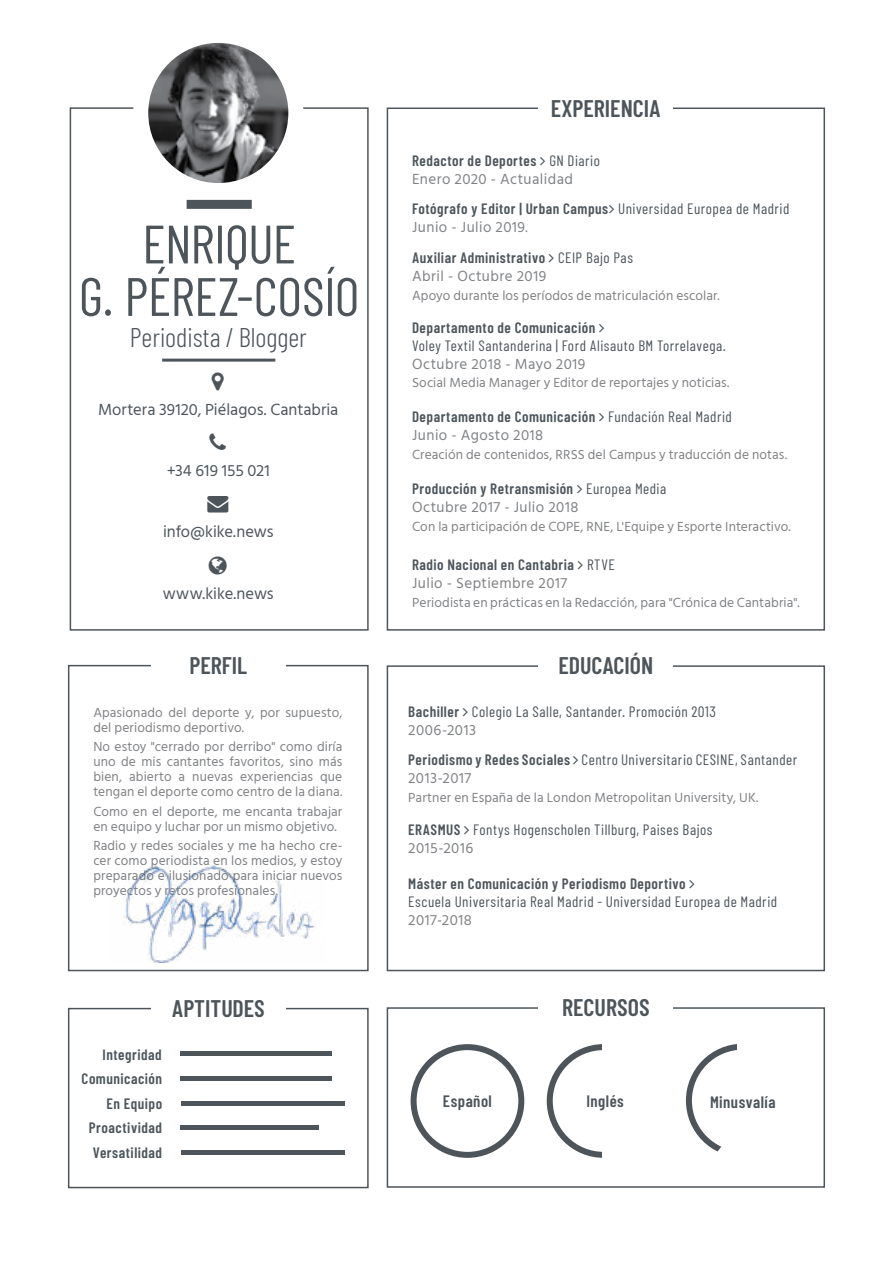
<style>
.page{position:relative;width:893px;height:1263px;background:#fff}
.page>*{position:absolute;margin:0;border:0;box-sizing:border-box;transform-origin:0 0}
.t1{font:54px/52.5px "Barlow Condensed";letter-spacing:-.01em;color:#4d555b;text-align:center}
.t2{font:300 27px "Barlow Condensed";color:#4d555b}
.t3{font:600 24px "Barlow Condensed";color:#4d555b}
.t4{font:16.5px "Hind Siliguri";color:#4d555b}
.t5{font:600 16.5px "Barlow Condensed";letter-spacing:.03em;color:#4d555b}
.t6{font:600 15px/24.8px "Barlow Condensed";letter-spacing:.035em;color:#4d555b;text-align:right}
.t7{font:15px "Barlow Condensed";letter-spacing:.035em;color:#4d555b}
.t8{font:15px "Hind Siliguri";letter-spacing:.03em;color:#808285}
.t9{font:13.5px/15px "Hind Siliguri";letter-spacing:.01em;color:#808285}
.s1{font-weight:400}
.s2{font-size:13.5px}
.s3{font-weight:600}
</style>
<div class="page">
<div style="left:70px;top:107px;width:299px;height:524px;border:2px solid #4d555b"></div>
<img style="left:149px;top:44px;width:138px;height:138px">
<div style="left:133px;top:28px;width:170px;height:170px;border:15px solid #fff;border-radius:50%"></div>
<div style="left:187px;top:200px;width:65px;height:9px;background:#4d555b"></div>
<hr style="left:162px;top:359px;width:113px;height:3px;background:#4d555b">
<div style="left:387px;top:108px;width:438px;height:523px;border:2px solid #4d555b"></div>
<div style="left:538px;top:85px;width:135px;height:39px;background:#fff"></div>
<div style="left:387px;top:665px;width:438px;height:306px;border:2px solid #4d555b"></div>
<div style="left:538px;top:641px;width:135px;height:42px;background:#fff"></div>
<div style="left:387px;top:1007px;width:438px;height:181px;border:2px solid #4d555b"></div>
<div style="left:538px;top:983px;width:135px;height:42px;background:#fff"></div>
<div style="left:411px;top:1044px;width:113px;height:114px;border:6px solid #4d555b;border-radius:50%"></div>
<div style="left:547px;top:1044px;width:113px;height:114px;border:6px solid #4d555b;border-radius:50%"></div>
<div style="left:602px;top:1044px;width:63px;height:122px;background:#fff"></div>
<div style="left:686px;top:1044px;width:114px;height:113px;border:6px solid #4d555b;border-radius:50%"></div>
<div style="left:737px;top:1036px;width:66px;height:125px;background:#fff"></div>
<div style="left:68px;top:1008px;width:301px;height:180px;border:2px solid #4d555b"></div>
<div style="left:151px;top:984px;width:135px;height:41px;background:#fff"></div>
<div style="left:68px;top:665px;width:301px;height:306px;border:2px solid #4d555b"></div>
<div style="left:151px;top:641px;width:135px;height:41px;background:#fff"></div>
<div style="left:180px;top:1051px;width:152px;height:5px;background:#4d555b"></div>
<hr style="left:181px;top:1076px;width:151px;height:4px;background:#4d555b">
<hr style="left:181px;top:1101px;width:163px;height:4px;background:#4d555b">
<div style="left:181px;top:1125px;width:138px;height:5px;background:#4d555b"></div>
<div style="left:181px;top:1150px;width:163px;height:5px;background:#4d555b"></div>
<svg style="left:713px;top:1142px;width:24px;height:15px"></svg>
<img style="left:124px;top:865px;width:191px;height:98px">
<h1 class="t1" style="left:79px;top:216px;width:282px">ENRIQUE<br>G. PÉREZ-COSÍO</h1>
<h2 class="t2" style="left:130px;top:320px;width:179px">Periodista / Blogger</h2>
<p class="t4" style="left:98px;top:398px;width:242px">Mortera 39120, Piélagos. Cantabria</p>
<p class="t4" style="left:167px;top:459px;width:105px">+34 619 155 021</p>
<p class="t4" style="left:163px;top:520px;width:112px">info@kike.news</p>
<p class="t4" style="left:163px;top:582px;width:112px">www.kike.news</p>
<h3 class="t3" style="left:189px;top:650px;width:59px">PERFIL</h3>
<p class="t9" style="left:93px;top:706px;width:251px">Apasionado del deporte y, por supuesto, del periodismo deportivo.</p>
<p class="t9" style="left:93px;top:740px;width:251px;text-align:justify">No estoy "cerrado por derribo" como diría uno de mis cantantes favoritos, sino más bien, abierto a nuevas experiencias que tengan el deporte como centro de la diana.</p>
<p class="t9" style="left:93px;top:804px;width:250px">Como en el deporte, me encanta trabajar en equipo y luchar por un mismo objetivo.</p>
<p class="t9" style="left:93px;top:839px;width:251px;text-align:justify">Radio y redes sociales y me ha hecho cre&shy;cer como periodista en los medios, y estoy preparado e ilusionado para iniciar nuevos proyectos y retos profesionales.</p>
<h3 class="t3" style="left:172px;top:993px;width:95px">APTITUDES</h3>
<p class="t6" style="left:103px;top:1042px;width:61px">Integridad</p>
<p class="t6" style="left:82px;top:1066px;width:82px">Comunicación<br>En Equipo<br>Proactividad<br>Versatilidad</p>
<h3 class="t3" style="left:551px;top:93px;width:111px">EXPERIENCIA</h3>
<p class="t6" style="left:412px;top:147px;width:189px">Redactor de Deportes <span class="s1">GN Diario</span></p>
<p class="t8" style="left:412px;top:168px;width:162px">Enero 2020 - Actualidad</p>
<p class="t6" style="left:412px;top:196px;width:379px">Fotógrafo y Editor | Urban Campus <span class="s1">Universidad Europea de Madrid</span></p>
<p class="t8" style="left:412px;top:216px;width:117px">Junio - Julio 2019<span class="s2">.</span></p>
<p class="t6" style="left:412px;top:245px;width:222px">Auxiliar Administrativo <span class="s1">CEIP Bajo Pas</span></p>
<p class="t8" style="left:412px;top:265px;width:136px">Abril - Octubre 2019</p>
<p class="t9" style="left:412px;top:289px;width:309px">Apoyo durante los períodos de matriculación escolar.</p>
<p class="t6" style="left:412px;top:315px;width:185px">Departamento de Comunicación</p>
<p class="t7" style="left:412px;top:336px;width:315px">Voley Textil Santanderina | Ford Alisauto BM Torrelavega.</p>
<p class="t8" style="left:412px;top:353px;width:175px">Octubre 2018 - Mayo 2019</p>
<p class="t9" style="left:412px;top:376px;width:319px">Social Media Manager y Editor de reportajes y noticias.</p>
<p class="t6" style="left:412px;top:403px;width:321px">Departamento de Comunicación <span class="s1">Fundación Real Madrid</span></p>
<p class="t8" style="left:412px;top:424px;width:133px">Junio - Agosto 2018</p>
<p class="t9" style="left:412px;top:448px;width:377px">Creación de contenidos, RRSS del Campus y traducción de notas.</p>
<p class="t6" style="left:412px;top:476px;width:256px">Producción y Retransmisión <span class="s1">Europea Media</span></p>
<p class="t8" style="left:412px;top:497px;width:168px">Octubre 2017 - Julio 2018</p>
<p class="t9" style="left:412px;top:520px;width:380px">Con la participación de COPE, RNE, L'Equipe y Esporte Interactivo.</p>
<p class="t6" style="left:412px;top:551px;width:204px">Radio Nacional en Cantabria <span class="s1">RTVE</span></p>
<p class="t8" style="left:412px;top:572px;width:157px">Julio - Septiembre 2017</p>
<p class="t9" style="left:412px;top:596px;width:389px">Periodista en prácticas en la Redacción, para "Crónica de Cantabria".</p>
<h3 class="t3" style="left:558px;top:651px;width:96px">EDUCACIÓN</h3>
<p class="t7" style="left:408px;top:702px;width:309px"><span class="s3">Bachiller</span> Colegio La Salle, Santander. Promoción 2013</p>
<p class="t8" style="left:408px;top:720px;width:69px">2006-2013</p>
<p class="t7" style="left:408px;top:750px;width:390px"><span class="s3">Periodismo y Redes Sociales</span> Centro Universitario CESINE, Santander</p>
<p class="t8" style="left:408px;top:767px;width:65px">2013-2017</p>
<p class="t9" style="left:408px;top:791px;width:352px">Partner en España de la London Metropolitan University, UK.</p>
<p class="t7" style="left:408px;top:820px;width:306px"><span class="s3">ERASMUS</span> Fontys Hogenscholen Tillburg, Paises Bajos</p>
<p class="t8" style="left:408px;top:837px;width:67px">2015-2016</p>
<p class="t6" style="left:408px;top:871px;width:279px">Máster en Comunicación y Periodismo Deportivo</p>
<p class="t7" style="left:408px;top:892px;width:370px">Escuela Universitaria Real Madrid - Universidad Europea de Madrid</p>
<p class="t8" style="left:408px;top:909px;width:65px">2017-2018</p>
<h3 class="t3" style="left:562px;top:992px;width:89px">RECURSOS</h3>
<p class="t5" style="left:443px;top:1091px;width:50px">Español</p>
<p class="t5" style="left:586px;top:1091px;width:39px">Inglés</p>
<p class="t5" style="left:710px;top:1092px;width:67px">Minusvalía</p>
</div>
